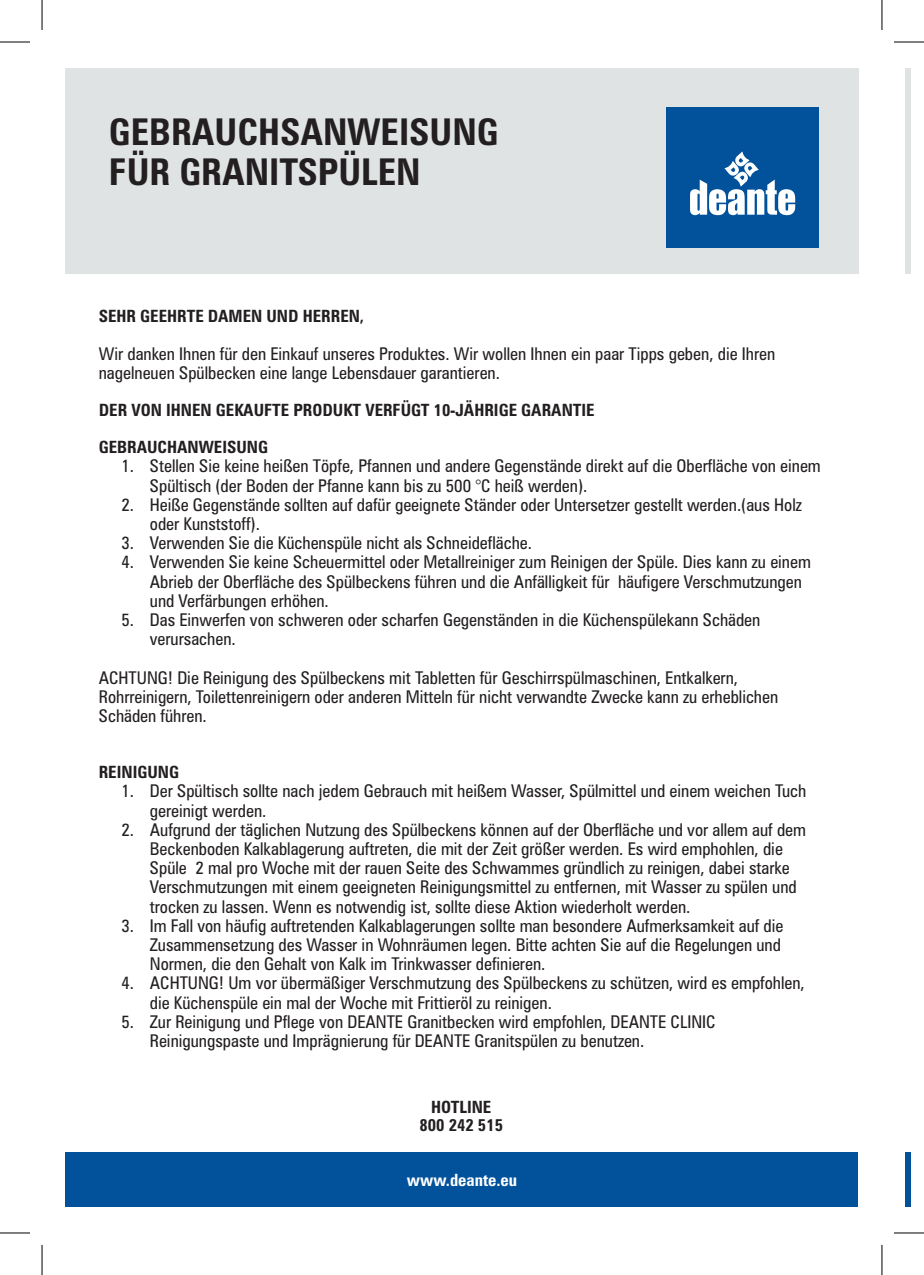
<style>
.page{position:relative;width:924px;height:1275px;background:#fff}
.page>*{position:absolute;margin:0;border:0;box-sizing:border-box;transform-origin:0 0}
.zurich_tytuł{font:700 33.6px/40.4px "Zurich Cn PL";color:#231f20}
.lista_2{font:16px/19.2px "Zurich Cn PL";color:#231f20}
.LISTA_1{font:16px/19.2px "Zurich Cn PL";color:#231f20}
.dziełowy{font:16px/19.2px "Zurich Cn PL";color:#231f20}
.zurich_tytuł-2{font:700 15.4px "Zurich Cn PL";color:#231f20}
.zurich_podtytuł{font:700 15.4px "Zurich Cn PL";color:#231f20}
.zurich_tytuł-3{font:700 15.4px "Zurich Cn PL";color:#fff}
</style>
<div class="page">
<div style="left:65px;top:68px;width:793px;height:205px;background:#e0e3e4"></div>
<div style="left:65px;top:1152px;width:791px;height:55px;background:#01519b"></div>
<div style="left:665px;top:108px;width:153px;height:140px;background:#01519b"></div>
<svg style="left:690px;top:151px;width:104px;height:64px"></svg>
<div style="left:904px;top:1152px;width:5px;height:55px;background:#01519b"></div>
<div style="left:904px;top:68px;width:5px;height:205px;background:#e0e3e4"></div>
<hr style="left:0;top:42px;width:30px;height:1px;background:#000">
<hr style="left:893px;top:42px;width:30px;height:1px;background:#000">
<hr style="left:0;top:1232px;width:30px;height:1px;background:#000">
<hr style="left:893px;top:1232px;width:30px;height:1px;background:#000">
<hr style="left:42px;top:0;width:1px;height:30px;background:#000">
<hr style="left:42px;top:1245px;width:1px;height:30px;background:#000">
<hr style="left:881px;top:0;width:1px;height:30px;background:#000">
<hr style="left:881px;top:1245px;width:1px;height:30px;background:#000">
<p class="zurich_tytuł" style="left:109px;top:111px;width:391px">GEBRAUCHSANWEISUNG<br>FÜR GRANITSPÜLEN</p>
<p class="zurich_tytuł-2" style="left:99px;top:306px;width:267px">SEHR GEEHRTE DAMEN UND HERREN,</p>
<p class="dziełowy" style="left:99px;top:344px;width:677px">Wir danken Ihnen für den Einkauf unseres Produktes. Wir wollen Ihnen ein paar Tipps geben, die Ihren nagelneuen Spülbecken eine lange Lebensdauer garantieren.</p>
<p class="zurich_tytuł-2" style="left:99px;top:400px;width:497px">DER VON IHNEN GEKAUFTE PRODUKT VERFÜGT 10-JÄHRIGE GARANTIE</p>
<p class="zurich_podtytuł" style="left:99px;top:437px;width:171px">GEBRAUCHANWEISUNG</p>
<p class="LISTA_1" style="left:150px;top:456px;width:672px;text-indent:-28px">1. Stellen Sie keine heißen Töpfe, Pfannen und andere Gegenstände direkt auf die Oberfläche von einem<br>Spültisch (der Boden der Pfanne kann bis zu 500 °C heiß werden).</p>
<p class="LISTA_1" style="left:150px;top:495px;width:653px;text-indent:-28px">2. Heiße Gegenstände sollten auf dafür geeignete Ständer oder Untersetzer gestellt werden.(aus Holz oder Kunststoff).</p>
<p class="LISTA_1" style="left:121px;top:533px;width:412px">3. Verwenden Sie die Küchenspüle nicht als Schneidefläche.</p>
<p class="LISTA_1" style="left:150px;top:552px;width:662px;text-indent:-28px">4. Verwenden Sie keine Scheuermittel oder Metallreiniger zum Reinigen der Spüle. Dies kann zu einem<br>Abrieb der Oberfläche des Spülbeckens führen und die Anfälligkeit für häufigere Verschmutzungen und Verfärbungen erhöhen.</p>
<p class="LISTA_1" style="left:150px;top:610px;width:611px;text-indent:-28px">5. Das Einwerfen von schweren oder scharfen Gegenständen in die Küchenspülekann Schäden verursachen.</p>
<p class="dziełowy" style="left:99px;top:667px;width:680px">ACHTUNG! Die Reinigung des Spülbeckens mit Tabletten für Geschirrspülmaschinen, Entkalkern,<br>Rohrreinigern, Toilettenreinigern oder anderen Mitteln für nicht verwandte Zwecke kann zu erheblichen<br>Schäden führen.</p>
<p class="zurich_podtytuł" style="left:99px;top:762px;width:82px">REINIGUNG</p>
<p class="lista_2" style="left:150px;top:781px;width:657px;text-indent:-28px">1. Der Spültisch sollte nach jedem Gebrauch mit heißem Wasser, Spülmittel und einem weichen Tuch gereinigt werden.</p>
<p class="lista_2" style="left:150px;top:820px;width:657px;text-indent:-28px">2. Aufgrund der täglichen Nutzung des Spülbeckens können auf der Oberfläche und vor allem auf dem Beckenboden Kalkablagerung auftreten, die mit der Zeit größer werden. Es wird emphohlen, die Spüle 2 mal pro Woche mit der rauen Seite des Schwammes gründlich zu reinigen, dabei starke Verschmutzungen mit einem geeigneten Reinigungsmittel zu entfernen, mit Wasser zu spülen und trocken zu lassen. Wenn es notwendig ist, sollte diese Aktion wiederholt werden.</p>
<p class="lista_2" style="left:150px;top:916px;width:634px;text-indent:-28px">3. Im Fall von häufig auftretenden Kalkablagerungen sollte man besondere Aufmerksamkeit auf die<br>Zusammensetzung des Wasser in Wohnräumen legen. Bitte achten Sie auf die Regelungen und<br>Normen, die den Gehalt von Kalk im Trinkwasser definieren.</p>
<p class="lista_2" style="left:150px;top:973px;width:656px;text-indent:-28px">4. ACHTUNG! Um vor übermäßiger Verschmutzung des Spülbeckens zu schützen, wird es empfohlen, die Küchenspüle ein mal der Woche mit Frittieröl zu reinigen.</p>
<p class="lista_2" style="left:150px;top:1012px;width:567px;text-indent:-28px">5. Zur Reinigung und Pflege von DEANTE Granitbecken wird empfohlen, DEANTE CLINIC<br>Reinigungspaste und Imprägnierung für DEANTE Granitspülen zu benutzen.</p>
<p class="zurich_tytuł-2" style="left:431px;top:1096px;width:62px">HOTLINE</p>
<p class="zurich_tytuł-2" style="left:419px;top:1115px;width:85px">800 242 515</p>
<p class="zurich_tytuł-3" style="left:406px;top:1169px;width:112px">www.deante.eu</p>
</div>
